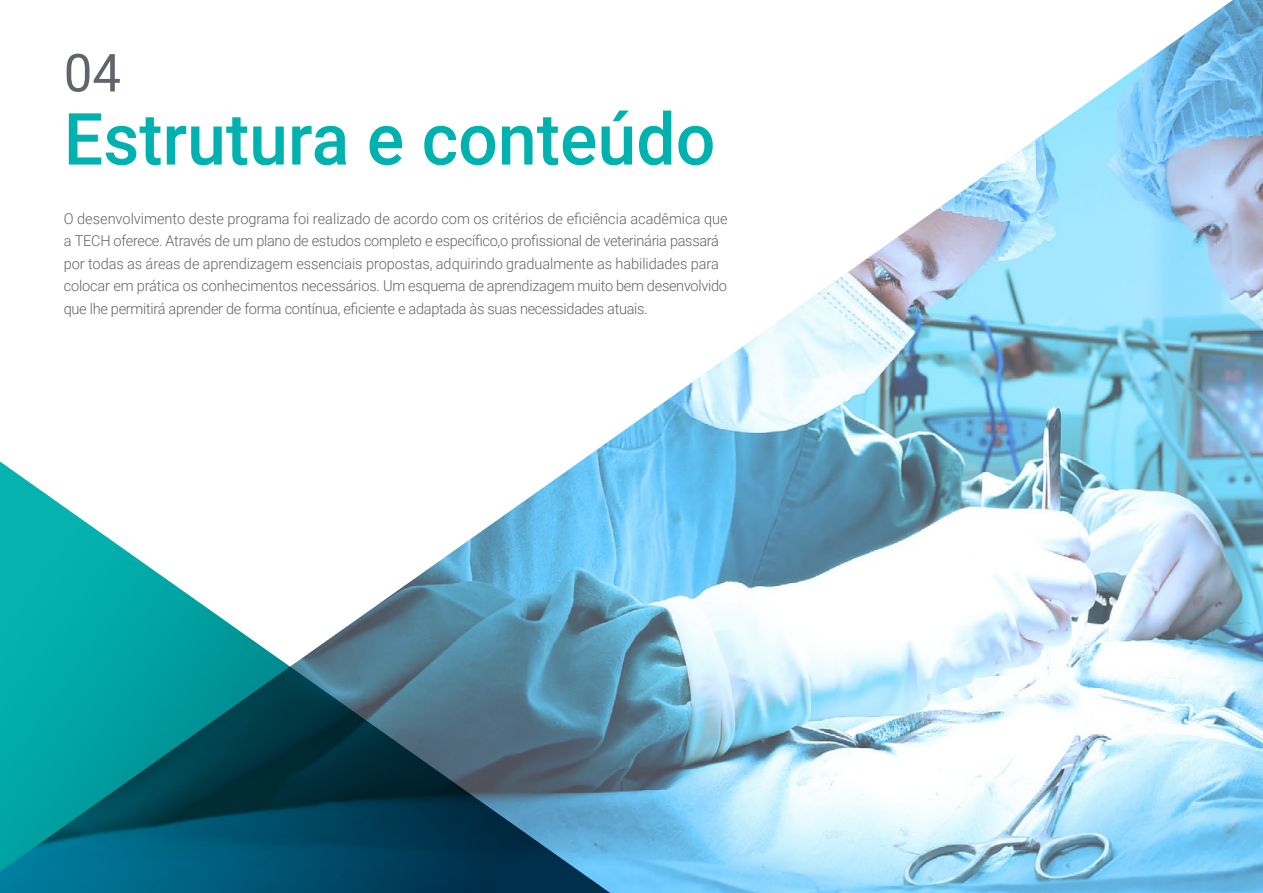
<style>
.page{position:relative;width:1263px;height:893px;background:#fff}
.page>*{position:absolute;margin:0;border:0;box-sizing:border-box;transform-origin:0 0}
.t1{font:500 72px "Roboto";color:#00b2af}
.t2{font:52.5px "Roboto";color:#61646a}
.t3{font:300 15px/22.5px "Roboto";letter-spacing:-.015em;color:#61646a}
</style>
<div class="page">
<img style="left:602px;top:0;width:661px;height:893px">
<svg style="left:0;top:446px;width:640px;height:447px"></svg>
<h2 class="t2" style="left:64px;top:36px;width:59px">04</h2>
<h1 class="t1" style="left:64px;top:89px;width:653px">Estrutura e conteúdo</h1>
<p class="t3" style="left:64px;top:207px;width:665px">O desenvolvimento deste programa foi realizado de acordo com os critérios de eficiência acadêmica que a TECH oferece. Através de um plano de estudos completo e específico,o profissional de veterinária passará por todas as áreas de aprendizagem essenciais propostas, adquirindo gradualmente as habilidades para colocar em prática os conhecimentos necessários. Um esquema de aprendizagem muito bem desenvolvido que lhe permitirá aprender de forma contínua, eficiente e adaptada às suas necessidades atuais.</p>
</div>
